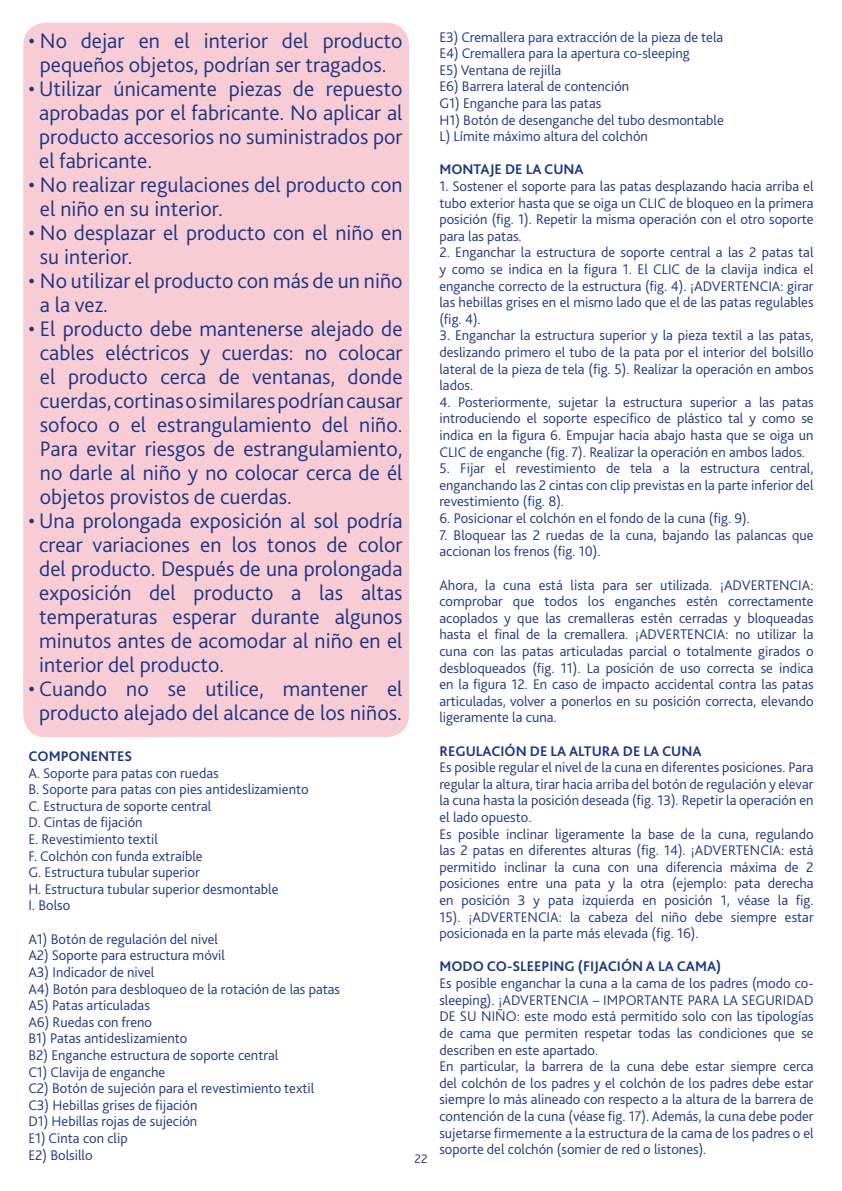
<style>
.page{position:relative;width:842px;height:1191px;background:#fff}
.page>*{position:absolute;margin:0;border:0;box-sizing:border-box;transform-origin:0 0}
.t1{font:300 22px/24px "Bliss 2";color:#1b3583;text-align:justify}
.t2{font:300 14.6px/16.6px "Bliss 2";color:#1b3583}
.t3{font:700 14.6px "Bliss 2";color:#1b3583}
.t4{font:300 13px "Bliss 2";color:#1b3583}
</style>
<div class="page">
<div style="left:23px;top:23px;width:386px;height:714px;background:#f8ccd4;border-radius:23px"></div>
<h1 class="t1" style="left:28px;top:28px;width:376px;text-align:center">• No dejar en el interior del producto pequeños objetos, podrían ser tragados.</h1>
<h1 class="t1" style="left:39px;top:76px;width:365px;text-indent:-11px">• Utilizar únicamente piezas de repuesto aprobadas por el fabricante. No aplicar al producto accesorios no suministrados por el fabricante.</h1>
<h1 class="t1" style="left:40px;top:172px;width:364px;text-indent:-12px">• No realizar regulaciones del producto con el niño en su interior.</h1>
<h1 class="t1" style="left:40px;top:220px;width:364px;text-indent:-12px">• No desplazar el producto con el niño en su interior.</h1>
<h1 class="t1" style="left:40px;top:268px;width:364px;text-indent:-12px">• No utilizar el producto con más de un niño a la vez.</h1>
<p class="t1" style="left:40px;top:316px;width:364px;text-indent:-12px">• El producto debe mantenerse alejado de cables eléctricos y cuerdas: no colocar el producto cerca de ventanas, donde cuerdas, cortinas o similares podrían causar sofoco o el estrangulamiento del niño.<br>Para evitar riesgos de estrangulamiento, no darle al niño y no colocar cerca de él objetos provistos de cuerdas.</p>
<p class="t1" style="left:39px;top:508px;width:365px;text-indent:-11px">• Una prolongada exposición al sol podría crear variaciones en los tonos de color del producto. Después de una prolongada exposición del producto a las altas temperaturas esperar durante algunos minutos antes de acomodar al niño en el interior del producto.</p>
<h1 class="t1" style="left:28px;top:676px;width:376px;text-align:center">• Cuando no se utilice, mantener el producto alejado del alcance de los niños.</h1>
<p class="t3" style="left:28px;top:747px;width:105px">COMPONENTES</p>
<p class="t2" style="left:28px;top:764px;width:282px">A. Soporte para patas con ruedas<br>B. Soporte para patas con pies antideslizamiento<br>C. Estructura de soporte central<br>D. Cintas de fijación<br>E. Revestimiento textil<br>F. Colchón con funda extraíble<br>G. Estructura tubular superior<br>H. Estructura tubular superior desmontable<br>I. Bolso</p>
<p class="t2" style="left:28px;top:930px;width:313px">A1) Botón de regulación del nivel<br>A2) Soporte para estructura móvil<br>A3) Indicador de nivel<br>A4) Botón para desbloqueo de la rotación de las patas<br>A5) Patas articuladas<br>A6) Ruedas con freno<br>B1) Patas antideslizamiento<br>B2) Enganche estructura de soporte central<br>C1) Clavija de enganche<br>C2) Botón de sujeción para el revestimiento textil<br>C3) Hebillas grises de fijación<br>D1) Hebillas rojas de sujeción<br>E1) Cinta con clip<br>E2) Bolsillo</p>
<p class="t4" style="left:414px;top:1150px;width:15px">22</p>
<p class="t2" style="left:439px;top:28px;width:286px">E3) Cremallera para extracción de la pieza de tela E4) Cremallera para la apertura co-sleeping<br>E5) Ventana de rejilla<br>E6) Barrera lateral de contención<br>G1) Enganche para las patas<br>H1) Botón de desenganche del tubo desmontable L) Límite máximo altura del colchón</p>
<p class="t3" style="left:439px;top:160px;width:146px">MONTAJE DE LA CUNA</p>
<p class="t2" style="left:439px;top:177px;width:376px;text-align:justify">1. Sostener el soporte para las patas desplazando hacia arriba el tubo exterior hasta que se oiga un CLIC de bloqueo en la primera posición (fig. 1). Repetir la misma operación con el otro soporte para las patas.</p>
<p class="t2" style="left:439px;top:244px;width:376px;text-align:justify">2. Enganchar la estructura de soporte central a las 2 patas tal y como se indica en la figura 1. El CLIC de la clavija indica el enganche correcto de la estructura (fig. 4). ¡ADVERTENCIA: girar las hebillas grises en el mismo lado que el de las patas regulables (fig. 4).</p>
<p class="t2" style="left:439px;top:327px;width:376px;text-align:justify">3. Enganchar la estructura superior y la pieza textil a las patas, deslizando primero el tubo de la pata por el interior del bolsillo lateral de la pieza de tela (fig. 5). Realizar la operación en ambos lados.</p>
<p class="t2" style="left:439px;top:393px;width:376px;text-align:justify">4. Posteriormente, sujetar la estructura superior a las patas introduciendo el soporte específico de plástico tal y como se indica en la figura 6. Empujar hacia abajo hasta que se oiga un CLIC de enganche (fig. 7). Realizar la operación en ambos lados.</p>
<p class="t2" style="left:439px;top:460px;width:376px;text-align:justify">5. Fijar el revestimiento de tela a la estructura central, enganchando las 2 cintas con clip previstas en la parte inferior del revestimiento (fig. 8).</p>
<p class="t2" style="left:439px;top:509px;width:312px">6. Posicionar el colchón en el fondo de la cuna (fig. 9).</p>
<p class="t2" style="left:439px;top:526px;width:376px">7. Bloquear las 2 ruedas de la cuna, bajando las palancas que accionan los frenos (fig. 10).</p>
<p class="t2" style="left:439px;top:576px;width:376px;text-align:justify">Ahora, la cuna está lista para ser utilizada. ¡ADVERTENCIA: comprobar que todos los enganches estén correctamente acoplados y que las cremalleras estén cerradas y bloqueadas hasta el final de la cremallera. ¡ADVERTENCIA: no utilizar la cuna con las patas articuladas parcial o totalmente girados o desbloqueados (fig. 11). La posición de uso correcta se indica en la figura 12. En caso de impacto accidental contra las patas articuladas, volver a ponerlos en su posición correcta, elevando ligeramente la cuna.</p>
<p class="t3" style="left:439px;top:741px;width:264px">REGULACIÓN DE LA ALTURA DE LA CUNA</p>
<p class="t2" style="left:439px;top:758px;width:376px">Es posible regular el nivel de la cuna en diferentes posiciones. Para regular la altura, tirar hacia arriba del botón de regulación y elevar la cuna hasta la posición deseada (fig. 13). Repetir la operación en el lado opuesto.<br>Es posible inclinar ligeramente la base de la cuna, regulando las 2 patas en diferentes alturas (fig. 14). ¡ADVERTENCIA: está permitido inclinar la cuna con una diferencia máxima de 2 posiciones entre una pata y la otra (ejemplo: pata derecha en posición 3 y pata izquierda en posición 1, véase la fig.<br>15). ¡ADVERTENCIA: la cabeza del niño debe siempre estar posicionada en la parte más elevada (fig. 16).</p>
<p class="t3" style="left:439px;top:957px;width:283px">MODO CO-SLEEPING (FIJACIÓN A LA CAMA)</p>
<p class="t2" style="left:439px;top:974px;width:376px">Es posible enganchar la cuna a la cama de los padres (modo co&shy;sleeping). ¡ADVERTENCIA – IMPORTANTE PARA LA SEGURIDAD DE SU NIÑO: este modo está permitido solo con las tipologías de cama que permiten respetar todas las condiciones que se describen en este apartado.<br>En particular, la barrera de la cuna debe estar siempre cerca del colchón de los padres y el colchón de los padres debe estar siempre lo más alineado con respecto a la altura de la barrera de contención de la cuna (véase fig. 17). Además, la cuna debe poder sujetarse firmemente a la estructura de la cama de los padres o el soporte del colchón (somier de red o listones).</p>
</div>
